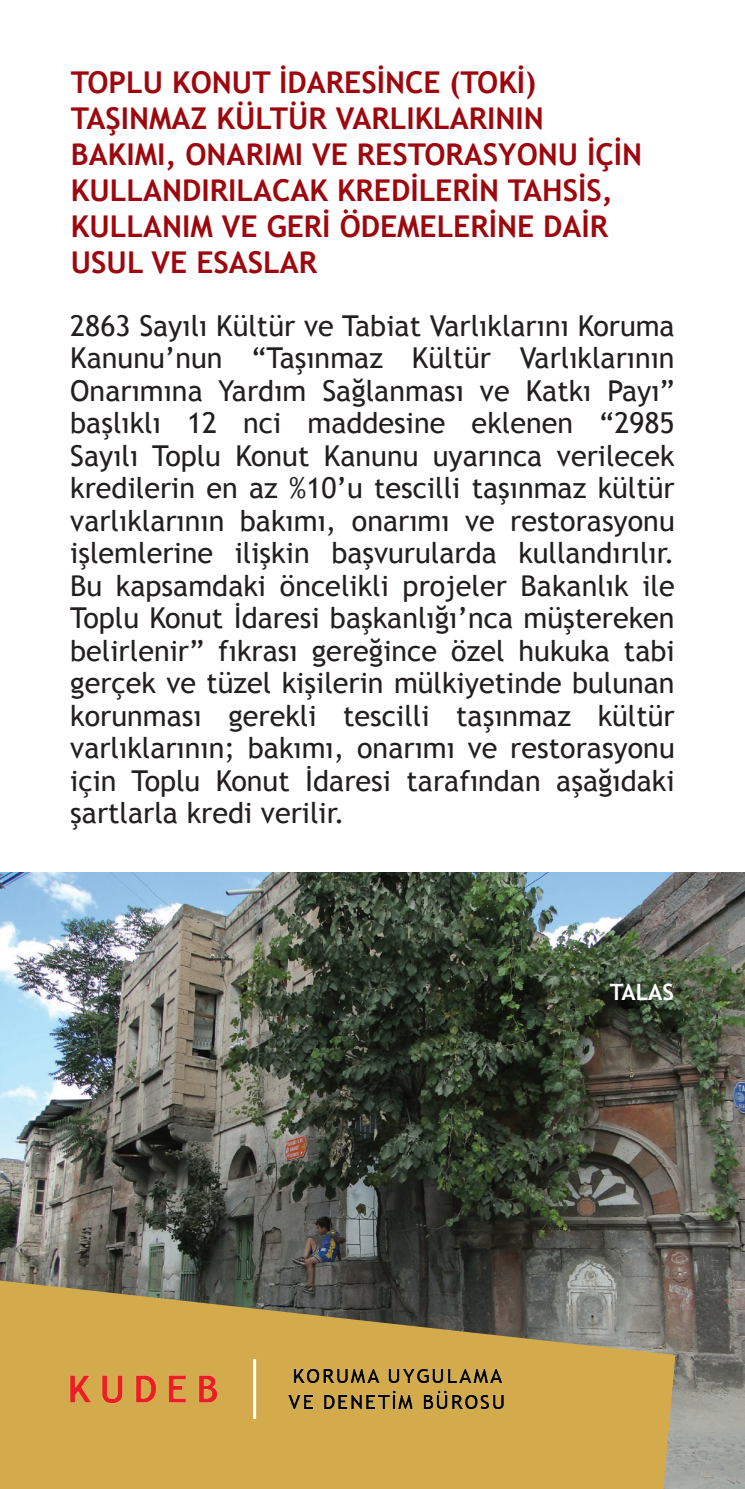
<style>
.page{position:relative;width:745px;height:1489px;background:#fff}
.page>*{position:absolute;margin:0;border:0;box-sizing:border-box;transform-origin:0 0}
.t1{font:700 30px/36px "Trebuchet MS";color:#9d070d}
.t2{font:28.75px/32.5px "Trebuchet MS";color:#231f20;text-align:justify}
.t3{font:700 22.5px "Trebuchet MS";color:#fff}
</style>
<div class="page">
<img style="left:0;top:872px;width:744px;height:616px">
<svg style="left:0;top:1280px;width:675px;height:208px;background:#b99a51"></svg>
<img style="left:71px;top:1359px;width:432px;height:58px">
<p class="t1" style="left:71px;top:64px;width:572px">TOPLU KONUT İDARESİNCE (TOKİ)<br>TAŞINMAZ KÜLTÜR VARLIKLARININ<br>BAKIMI, ONARIMI VE RESTORASYONU İÇİN<br>KULLANDIRILACAK KREDİLERİN TAHSİS,<br>KULLANIM VE GERİ ÖDEMELERİNE DAİR<br>USUL VE ESASLAR</p>
<p class="t2" style="left:70px;top:310px;width:605px">2863 Sayılı Kültür ve Tabiat Varlıklarını Koruma Kanunu’nun “Taşınmaz Kültür Varlıklarının Onarımına Yardım Sağlanması ve Katkı Payı” başlıklı 12 nci maddesine eklenen “2985<br>Sayılı Toplu Konut Kanunu uyarınca verilecek kredilerin en az %10’u tescilli taşınmaz kültür varlıklarının bakımı, onarımı ve restorasyonu işlemlerine ilişkin başvurularda kullandırılır.<br>Bu kapsamdaki öncelikli projeler Bakanlık ile Toplu Konut İdaresi başkanlığı’nca müştereken belirlenir” fıkrası gereğince özel hukuka tabi gerçek ve tüzel kişilerin mülkiyetinde bulunan korunması gerekli tescilli taşınmaz kültür varlıklarının; bakımı, onarımı ve restorasyonu için Toplu Konut İdaresi tarafından aşağıdaki şartlarla kredi verilir.</p>
<p class="t3" style="left:609px;top:977px;width:66px">TALAS</p>
</div>
